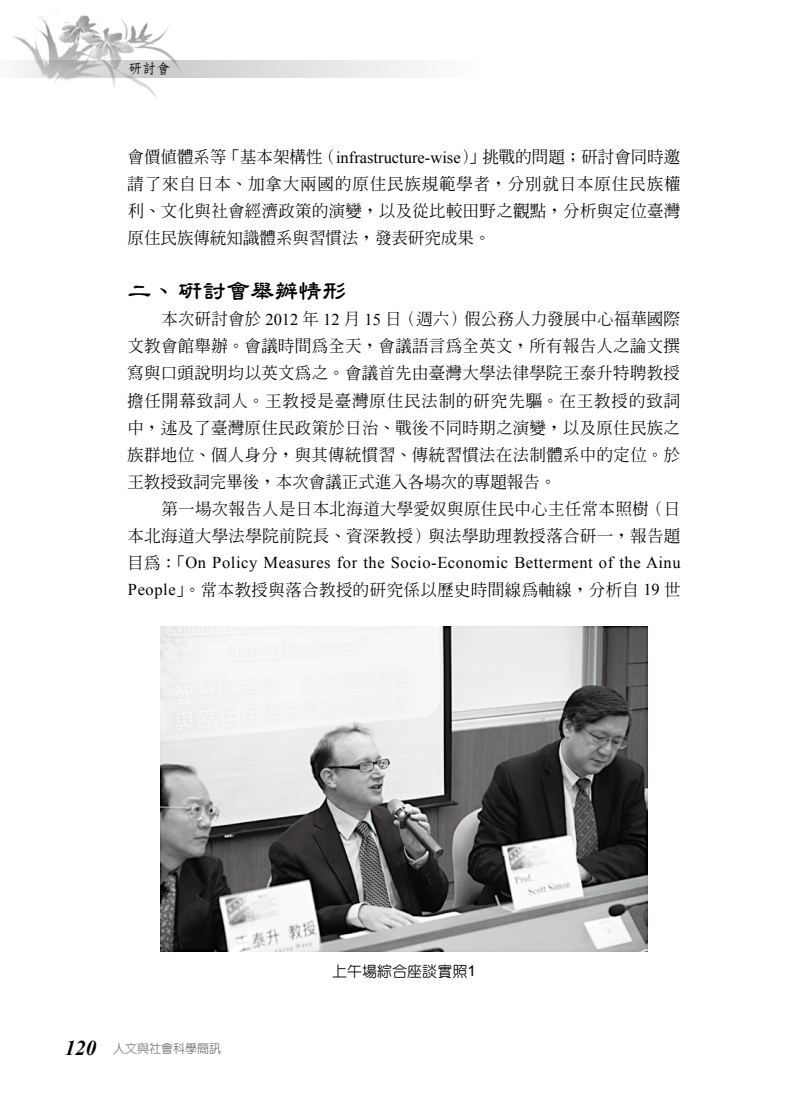
<style>
.page{position:relative;width:808px;height:1106px;background:#fff}
.page>*{position:absolute;margin:0;border:0;box-sizing:border-box;transform-origin:0 0}
.t1{font:700 24px "AR Li Shu B5";color:#000}
.t2{font:500 16.5px/27px "AR Ming B5";letter-spacing:.02em;color:#000;text-align:justify}
.t3{font:16.5px "Times New Roman";letter-spacing:.035em;color:#000}
.t4{font:500 15px "AR Yuan B5";color:#000}
.t5{font:700 14.25px "AR Fang Song B5";color:#000}
.t6{font:500 12px "AR Yuan B5";color:#727172}
.s1{font-family:"Times New Roman";font-weight:400}
.s2{font-family:"AR Ming B5";font-weight:500}
.s3{font-family:"Times New Roman";font-weight:700;font-style:italic;font-size:21px;color:#000}
.s4{font-family:"Arial";font-weight:400}
</style>
<div class="page">
<svg style="left:183px;top:60px;width:230px;height:17px;background:#e1e2e2"></svg>
<img style="left:13px;top:13px;width:170px;height:84px">
<img style="left:160px;top:626px;width:487px;height:325px">
<p class="t5" style="left:128px;top:61px;width:44px">研討會</p>
<p class="t2" style="left:128px;top:144px;width:554px">會價值體系等「基本架構性（<span class="s1">infrastructure-wise</span>）」挑戰的問題；研討會同時邀請了來自日本、加拿大兩國的原住民族規範學者，分別就日本原住民族權利、文化與社會經濟政策的演變，以及從比較田野之觀點，分析與定位臺灣原住民族傳統知識體系與習慣法，發表研究成果。</p>
<h1 class="t1" style="left:128px;top:279px;width:221px">二、研討會舉辦情形</h1>
<p class="t2" style="left:127px;top:306px;width:554px;text-indent:34px">本次研討會於 <span class="s1">2012</span> 年 <span class="s1">12</span> 月 <span class="s1">15</span> 日（週六）假公務人力發展中心福華國際文教會館舉辦。會議時間為全天，會議語言為全英文，所有報告人之論文撰寫與口頭說明均以英文為之。會議首先由臺灣大學法律學院王泰升特聘教授擔任開幕致詞人。王教授是臺灣原住民法制的研究先驅。在王教授的致詞中，述及了臺灣原住民政策於日治、戰後不同時期之演變，以及原住民族之族群地位、個人身分，與其傳統慣習、傳統習慣法在法制體系中的定位。於王教授致詞完畢後，本次會議正式進入各場次的專題報告。</p>
<p class="t2" style="left:128px;top:495px;width:554px;text-align:right">第一場次報告人是日本北海道大學愛奴與原住民中心主任常本照樹（日<br>本北海道大學法學院前院長、資深教授）與法學助理教授落合研一，報告題</p>
<p class="t3" style="left:128px;top:551px;width:554px"><span class="s2">目為：「</span>On Policy Measures for the Socio-Economic Betterment of the Ainu</p>
<p class="t2" style="left:128px;top:576px;width:554px"><span class="s1">People</span>」。常本教授與落合教授的研究係以歷史時間線為軸線，分析自 <span class="s1">19</span> 世</p>
<p class="t6" style="left:65px;top:1042px;width:158px"><span class="s3">120</span> 人文與社會科學簡訊</p>
<p class="t4" style="left:332px;top:963px;width:145px">上午場綜合座談實照<span class="s4">1</span></p>
</div>
